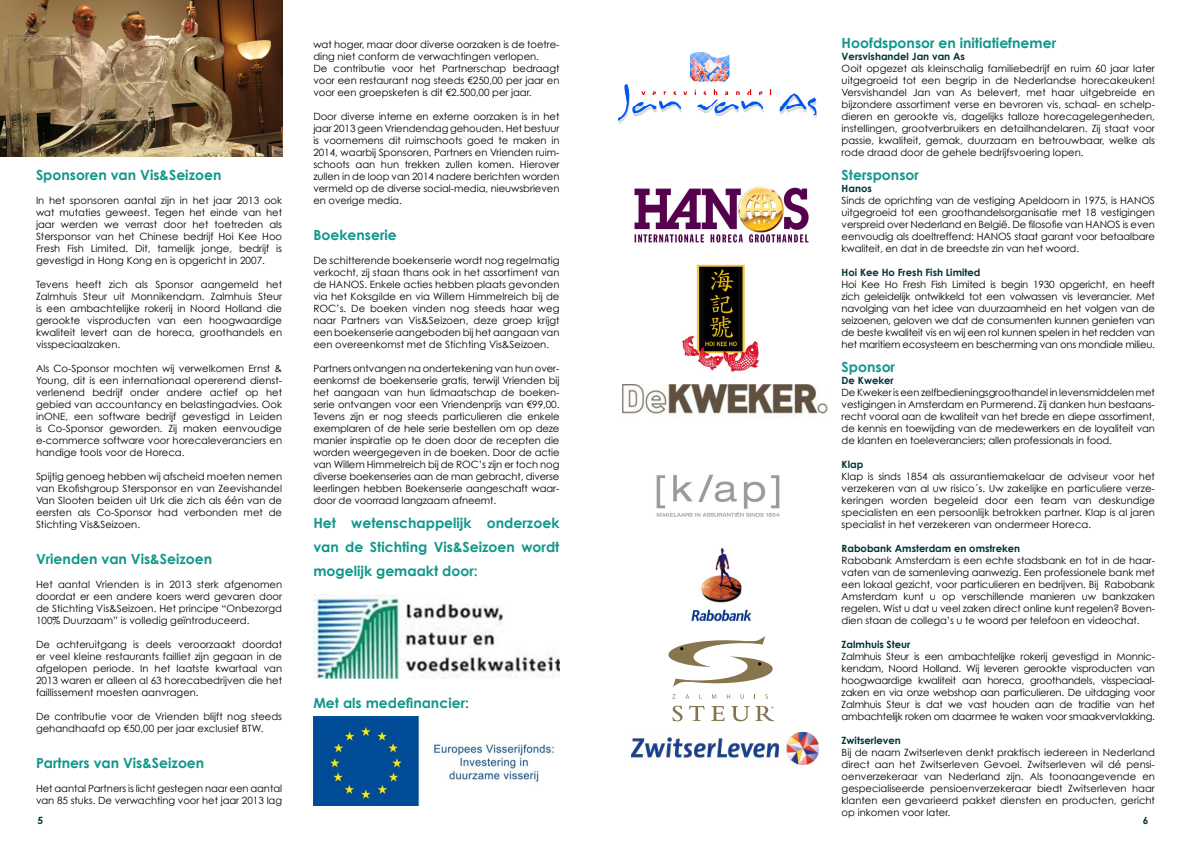
<style>
.page{position:relative;width:1191px;height:842px;background:#fff}
.page>*{position:absolute;margin:0;border:0;box-sizing:border-box;transform-origin:0 0}
.t1{font:700 14px/24px "Century Gothic";color:#10978a;text-align:justify}
.t2{font:10px/12px "Century Gothic";letter-spacing:-.005em;color:#000;text-align:justify}
.t3{font:700 10px "Century Gothic";color:#003236}
</style>
<div class="page">
<img style="left:313px;top:595px;width:246px;height:84px">
<img style="left:313px;top:716px;width:241px;height:90px">
<img style="left:0;top:0;width:282px;height:156px">
<img style="left:618px;top:52px;width:198px;height:71px">
<img style="left:634px;top:186px;width:175px;height:57px">
<img style="left:623px;top:384px;width:204px;height:32px">
<img style="left:656px;top:474px;width:124px;height:43px">
<img style="left:682px;top:264px;width:77px;height:108px">
<img style="left:631px;top:732px;width:188px;height:32px">
<img style="left:690px;top:548px;width:62px;height:74px">
<svg style="left:668px;top:636px;width:105px;height:51px"></svg>
<svg style="left:672px;top:706px;width:10px;height:15px"></svg>
<svg style="left:689px;top:706px;width:15px;height:15px"></svg>
<svg style="left:711px;top:706px;width:13px;height:15px"></svg>
<svg style="left:731px;top:706px;width:43px;height:15px"></svg>
<svg style="left:685px;top:694px;width:4px;height:5px"></svg>
<svg style="left:712px;top:694px;width:4px;height:5px"></svg>
<svg style="left:740px;top:694px;width:4px;height:5px"></svg>
<svg style="left:765px;top:694px;width:3px;height:5px"></svg>
<h1 class="t1" style="left:36px;top:163px;width:187px">Sponsoren van Vis&amp;Seizoen</h1>
<p class="t2" style="left:36px;top:194px;width:248px">In het sponsoren aantal zijn in het jaar 2013 ook wat mutaties geweest. Tegen het einde van het jaar werden we verrast door het toetreden als Stersponsor van het Chinese bedrijf Hoi Kee Hoo Fresh Fish Limited. Dit, tamelijk jonge, bedrijf is gevestigd in Hong Kong en is opgericht in 2007.</p>
<p class="t2" style="left:36px;top:278px;width:248px">Tevens heeft zich als Sponsor aangemeld het Zalmhuis Steur uit Monnikendam. Zalmhuis Steur is een ambachtelijke rokerij in Noord Holland die gerookte visproducten van een hoogwaardige kwaliteit levert aan de horeca, groothandels en visspeciaalzaken.</p>
<p class="t2" style="left:36px;top:362px;width:248px">Als Co-Sponsor mochten wij verwelkomen Ernst &amp; Young, dit is een internationaal opererend dienst&shy;verlenend bedrijf onder andere actief op het gebied van accountancy en belastingadvies. Ook inONE, een software bedrijf gevestigd in Leiden is Co-Sponsor geworden. Zij maken eenvoudige e-commerce software voor horecaleveranciers en handige tools voor de Horeca.</p>
<p class="t2" style="left:36px;top:470px;width:248px">Spijtig genoeg hebben wij afscheid moeten nemen van Ekofishgroup Stersponsor en van Zeevishandel Van Slooten beiden uit Urk die zich als één van de eersten als Co-Sponsor had verbonden met de Stichting Vis&amp;Seizoen.</p>
<h1 class="t1" style="left:36px;top:547px;width:178px">Vrienden van Vis&amp;Seizoen</h1>
<p class="t2" style="left:36px;top:578px;width:248px">Het aantal Vrienden is in 2013 sterk afgenomen doordat er een andere koers werd gevaren door de Stichting Vis&amp;Seizoen. Het principe “Onbezorgd 100% Duurzaam” is volledig geïntroduceerd.</p>
<p class="t2" style="left:36px;top:638px;width:248px">De achteruitgang is deels veroorzaakt doordat er veel kleine restaurants failliet zijn gegaan in de afgelopen periode. In het laatste kwartaal van 2013 waren er alleen al 63 horecabedrijven die het faillissement moesten aanvragen.</p>
<p class="t2" style="left:36px;top:710px;width:248px">De contributie voor de Vrienden blijft nog steeds gehandhaafd op €50,00 per jaar exclusief BTW.</p>
<h1 class="t1" style="left:36px;top:751px;width:170px">Partners van Vis&amp;Seizoen</h1>
<p class="t2" style="left:36px;top:782px;width:248px">Het aantal Partners is licht gestegen naar een aantal van 85 stuks. De verwachting voor het jaar 2013 lag</p>
<p class="t3" style="left:38px;top:814px;width:7px">5</p>
<p class="t2" style="left:313px;top:38px;width:248px;text-align:left">wat hoger, maar door diverse oorzaken is de toetre&shy;ding niet conform de verwachtingen verlopen.<br>De contributie voor het Partnerschap bedraagt voor een restaurant nog steeds €250,00 per jaar en voor een groepsketen is dit €2.500,00 per jaar.</p>
<p class="t2" style="left:313px;top:110px;width:248px">Door diverse interne en externe oorzaken is in het jaar 2013 geen Vriendendag gehouden. Het bestuur is voornemens dit ruimschoots goed te maken in 2014, waarbij Sponsoren, Partners en Vrienden ruim&shy;schoots aan hun trekken zullen komen. Hierover zullen in de loop van 2014 nadere berichten worden vermeld op de diverse social-media, nieuwsbrieven en overige media.</p>
<h1 class="t1" style="left:313px;top:223px;width:85px">Boekenserie</h1>
<p class="t2" style="left:313px;top:254px;width:248px">De schitterende boekenserie wordt nog regelmatig verkocht, zij staan thans ook in het assortiment van de HANOS. Enkele acties hebben plaats gevonden via het Koksgilde en via Willem Himmelreich bij de ROC’s. De boeken vinden nog steeds haar weg naar Partners van Vis&amp;Seizoen, deze groep krijgt een boekenserie aangeboden bij het aangaan van een overeenkomst met de Stichting Vis&amp;Seizoen.</p>
<p class="t2" style="left:313px;top:362px;width:248px">Partners ontvangen na ondertekening van hun over&shy;eenkomst de boekenserie gratis, terwijl Vrienden bij het aangaan van hun lidmaatschap de boeken&shy;serie ontvangen voor een Vriendenprijs van €99,00.<br>Tevens zijn er nog steeds particulieren die enkele exemplaren of de hele serie bestellen om op deze manier inspiratie op te doen door de recepten die worden weergegeven in de boeken. Door de actie van Willem Himmelreich bij de ROC’s zijn er toch nog diverse boekenseries aan de man gebracht, diverse leerlingen hebben Boekenserie aangeschaft waar&shy;door de voorraad langzaam afneemt.</p>
<h1 class="t1" style="left:313px;top:511px;width:248px">Het wetenschappelijk onderzoek van de Stichting Vis&amp;Seizoen wordt mogelijk gemaakt door:</h1>
<h1 class="t1" style="left:313px;top:691px;width:157px">Met als medefinancier:</h1>
<h1 class="t1" style="left:841px;top:31px;width:216px">Hoofdsponsor en initiatiefnemer</h1>
<p class="t3" style="left:841px;top:50px;width:125px">Versvishandel Jan van As</p>
<p class="t2" style="left:841px;top:62px;width:315px">Ooit opgezet als kleinschalig familiebedrijf en ruim 60 jaar later uitgegroeid tot een begrip in de Nederlandse horecakeuken!<br>Versvishandel Jan van As belevert, met haar uitgebreide en bijzondere assortiment verse en bevroren vis, schaal- en schelp&shy;dieren en gerookte vis, dagelijks talloze horecagelegenheden, instellingen, grootverbruikers en detailhandelaren. Zij staat voor passie, kwaliteit, gemak, duurzaam en betrouwbaar, welke als rode draad door de gehele bedrijfsvoering lopen.</p>
<h1 class="t1" style="left:841px;top:163px;width:79px">Stersponsor</h1>
<p class="t3" style="left:841px;top:182px;width:32px">Hanos</p>
<p class="t2" style="left:841px;top:194px;width:315px">Sinds de oprichting van de vestiging Apeldoorn in 1975, is HANOS uitgegroeid tot een groothandelsorganisatie met 18 vestigingen verspreid over Nederland en België. De filosofie van HANOS is even eenvoudig als doeltreffend: HANOS staat garant voor betaalbare kwaliteit, en dat in de breedste zin van het woord.</p>
<p class="t3" style="left:841px;top:266px;width:140px">Hoi Kee Ho Fresh Fish Limited</p>
<p class="t2" style="left:841px;top:278px;width:315px">Hoi Kee Ho Fresh Fish Limited is begin 1930 opgericht, en heeft zich geleidelijk ontwikkeld tot een volwassen vis leverancier. Met navolging van het idee van duurzaamheid en het volgen van de seizoenen, geloven we dat de consumenten kunnen genieten van de beste kwaliteit vis en wij een rol kunnen spelen in het redden van het maritiem ecosysteem en bescherming van ons mondiale milieu.</p>
<h1 class="t1" style="left:841px;top:355px;width:55px">Sponsor</h1>
<p class="t3" style="left:841px;top:374px;width:54px">De Kweker</p>
<p class="t2" style="left:841px;top:386px;width:315px">De Kweker is een zelfbedieningsgroothandel in levensmiddelen met vestigingen in Amsterdam en Purmerend. Zij danken hun bestaans&shy;recht vooral aan de kwaliteit van het brede en diepe assortiment, de kennis en toewijding van de medewerkers en de loyaliteit van de klanten en toeleveranciers; allen professionals in food.</p>
<p class="t3" style="left:841px;top:458px;width:23px">Klap</p>
<p class="t2" style="left:841px;top:470px;width:315px">Klap is sinds 1854 als assurantiemakelaar de adviseur voor het verzekeren van al uw risico´s. Uw zakelijke en particuliere verze&shy;keringen worden begeleid door een team van deskundige specialisten en een persoonlijk betrokken partner. Klap is al jaren specialist in het verzekeren van ondermeer Horeca.</p>
<p class="t3" style="left:841px;top:542px;width:180px">Rabobank Amsterdam en omstreken</p>
<p class="t2" style="left:841px;top:554px;width:315px">Rabobank Amsterdam is een echte stadsbank en tot in de haar&shy;vaten van de samenleving aanwezig. Een professionele bank met een lokaal gezicht, voor particulieren en bedrijven. Bij Rabobank Amsterdam kunt u op verschillende manieren uw bankzaken regelen. Wist u dat u veel zaken direct online kunt regelen? Boven&shy;dien staan de collega’s u te woord per telefoon en videochat.</p>
<p class="t3" style="left:841px;top:638px;width:70px">Zalmhuis Steur</p>
<p class="t2" style="left:841px;top:650px;width:315px">Zalmhuis Steur is een ambachtelijke rokerij gevestigd in Monnic&shy;kendam, Noord Holland. Wij leveren gerookte visproducten van hoogwaardige kwaliteit aan horeca, groothandels, visspeciaal&shy;zaken en via onze webshop aan particulieren. De uitdaging voor Zalmhuis Steur is dat we vast houden aan de traditie van het ambachtelijk roken om daarmee te waken voor smaakvervlakking.</p>
<p class="t3" style="left:841px;top:734px;width:61px">Zwitserleven</p>
<p class="t2" style="left:841px;top:746px;width:315px">Bij de naam Zwitserleven denkt praktisch iedereen in Nederland direct aan het Zwitserleven Gevoel. Zwitserleven wil dé pensi&shy;oenverzekeraar van Nederland zijn. Als toonaangevende en gespecialiseerde pensioenverzekeraar biedt Zwitserleven haar klanten een gevarieerd pakket diensten en producten, gericht op inkomen voor later.</p>
<p class="t3" style="left:1142px;top:814px;width:7px">6</p>
</div>
